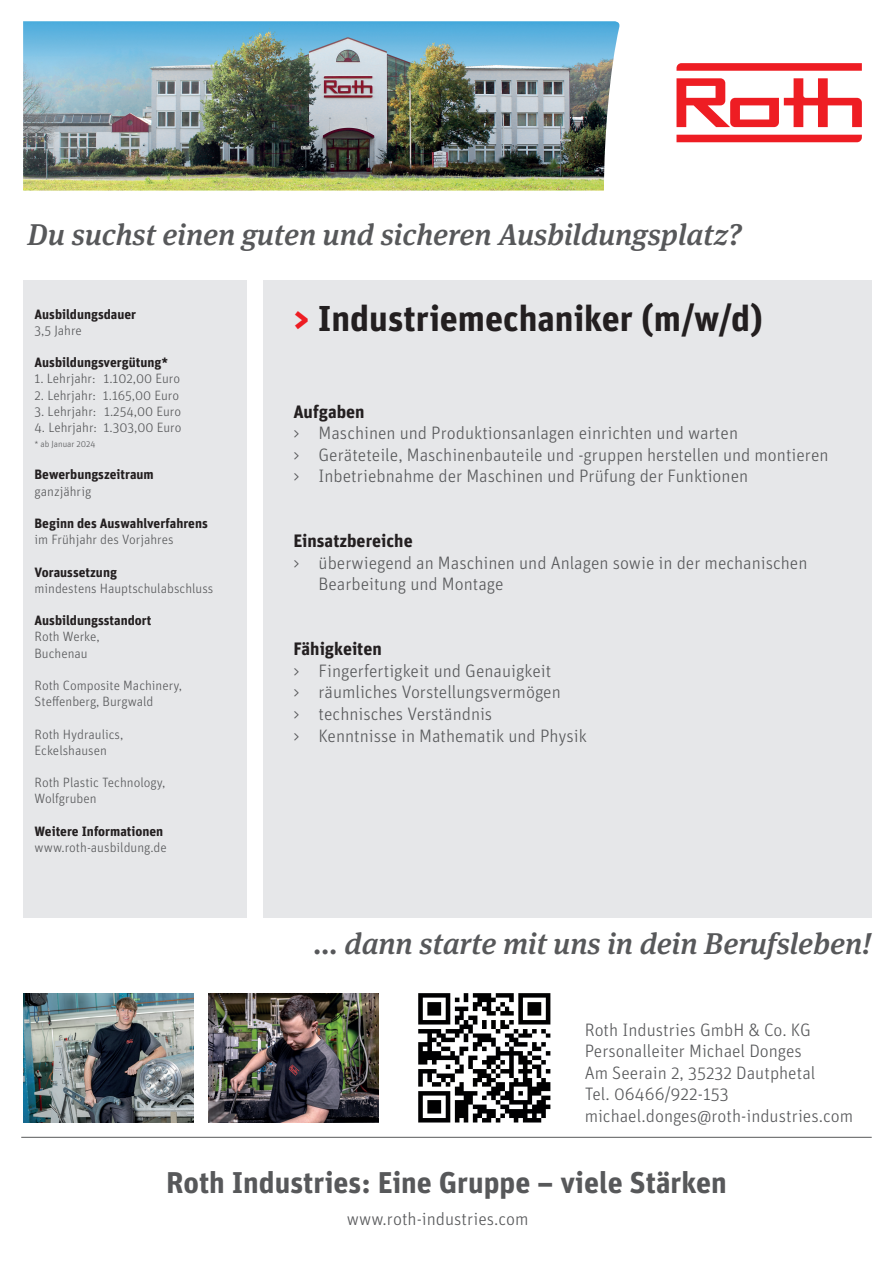
<style>
.page{position:relative;width:893px;height:1263px;background:#fff}
.page>*{position:absolute;margin:0;border:0;box-sizing:border-box;transform-origin:0 0}
.t1{font:700 36px "Unit OT";color:#231f20}
.t2{font:italic 500 30px "Meta Serif OT";color:#57585a}
.t3{font:700 30px "Unit OT";color:#57585a}
.t4{font:300 18px/21.6px "Unit OT";color:#57585a}
.t5{font:700 18px "Unit OT";color:#231f20}
.t6{font:300 13.5px/16.2px "Unit OT";color:#57585a}
.t7{font:700 13.5px "Unit OT";color:#231f20}
.t8{font:300 9px "Unit OT";color:#57585a}
.s1{color:#ee1d23}
</style>
<div class="page">
<div style="left:264px;top:280px;width:608px;height:637px;background:#e6e7e9"></div>
<svg style="left:676px;top:135px;width:186px;height:7px"></svg>
<svg style="left:676px;top:63px;width:186px;height:8px"></svg>
<svg style="left:676px;top:78px;width:186px;height:49px"></svg>
<div style="left:23px;top:280px;width:223px;height:637px;background:#e6e7e9"></div>
<img style="left:23px;top:993px;width:171px;height:129px">
<img style="left:208px;top:993px;width:171px;height:129px">
<img style="left:418px;top:993px;width:133px;height:130px">
<hr style="left:21px;top:1137px;width:851px;height:1px;background:#57585a">
<img style="left:23px;top:21px;width:597px;height:170px">
<h2 class="t2" style="left:28px;top:216px;width:716px">Du suchst einen guten und sicheren Ausbildungsplatz?</h2>
<p class="t7" style="left:35px;top:305px;width:103px">Ausbildungsdauer</p>
<p class="t6" style="left:35px;top:322px;width:49px">3,5 Jahre</p>
<p class="t7" style="left:35px;top:354px;width:135px">Ausbildungsvergütung*</p>
<p class="t6" style="left:35px;top:371px;width:147px">1. Lehrjahr: 1.102,00 Euro</p>
<p class="t6" style="left:35px;top:387px;width:146px">2. Lehrjahr: 1.165,00 Euro</p>
<p class="t6" style="left:35px;top:403px;width:148px">3. Lehrjahr: 1.254,00 Euro</p>
<p class="t6" style="left:35px;top:419px;width:148px">4. Lehrjahr: 1.303,00 Euro</p>
<p class="t8" style="left:35px;top:439px;width:62px">* ab Januar 2024</p>
<p class="t7" style="left:35px;top:466px;width:121px">Bewerbungszeitraum</p>
<p class="t6" style="left:35px;top:483px;width:58px">ganzjährig</p>
<p class="t7" style="left:35px;top:514px;width:175px">Beginn des Auswahlverfahrens</p>
<p class="t6" style="left:35px;top:531px;width:141px">im Frühjahr des Vorjahres</p>
<p class="t7" style="left:35px;top:563px;width:84px">Voraussetzung</p>
<p class="t6" style="left:35px;top:580px;width:180px">mindestens Hauptschulabschluss</p>
<p class="t7" style="left:35px;top:612px;width:118px">Ausbildungsstandort</p>
<p class="t6" style="left:35px;top:629px;width:67px">Roth Werke,<br>Buchenau</p>
<p class="t6" style="left:35px;top:677px;width:149px">Roth Composite Machinery,<br>Steffenberg, Burgwald</p>
<p class="t6" style="left:35px;top:726px;width:90px">Roth Hydraulics,<br>Eckelshausen</p>
<p class="t6" style="left:35px;top:774px;width:132px">Roth Plastic Technology,<br>Wolfgruben</p>
<p class="t7" style="left:35px;top:822px;width:130px">Weitere Informationen</p>
<p class="t6" style="left:35px;top:839px;width:134px">www.roth-ausbildung.de</p>
<h1 class="t1" style="left:293px;top:295px;width:471px"><span class="s1">&gt;</span> Industriemechaniker (m/w/d)</h1>
<p class="t5" style="left:293px;top:400px;width:73px">Aufgaben</p>
<p class="t4" style="left:293px;top:422px;width:537px">&gt; Maschinen und Produktionsanlagen einrichten und warten<br>&gt; Geräteteile, Maschinenbauteile und -gruppen herstellen und montieren &gt; Inbetriebnahme der Maschinen und Prüfung der Funktionen</p>
<p class="t5" style="left:293px;top:529px;width:121px">Einsatzbereiche</p>
<p class="t4" style="left:319px;top:552px;width:490px;text-indent:-25px">&gt; überwiegend an Maschinen und Anlagen sowie in der mechanischen<br>Bearbeitung und Montage</p>
<p class="t5" style="left:293px;top:637px;width:90px">Fähigkeiten</p>
<p class="t4" style="left:293px;top:660px;width:295px">&gt; Fingerfertigkeit und Genauigkeit<br>&gt; räumliches Vorstellungsvermögen<br>&gt; technisches Verständnis<br>&gt; Kenntnisse in Mathematik und Physik</p>
<h2 class="t2" style="left:314px;top:925px;width:559px">... dann starte mit uns in dein Berufsleben!</h2>
<p class="t4" style="left:585px;top:1019px;width:270px">Roth Industries GmbH &amp; Co. KG<br>Personalleiter Michael Donges<br>Am Seerain 2, 35232 Dautphetal<br>Tel. 06466/922-153 michael.donges@roth-industries.com</p>
<h2 class="t3" style="left:166px;top:1163px;width:562px">Roth Industries: Eine Gruppe – viele Stärken</h2>
<p class="t4" style="left:347px;top:1208px;width:183px">www.roth-industries.com</p>
</div>
